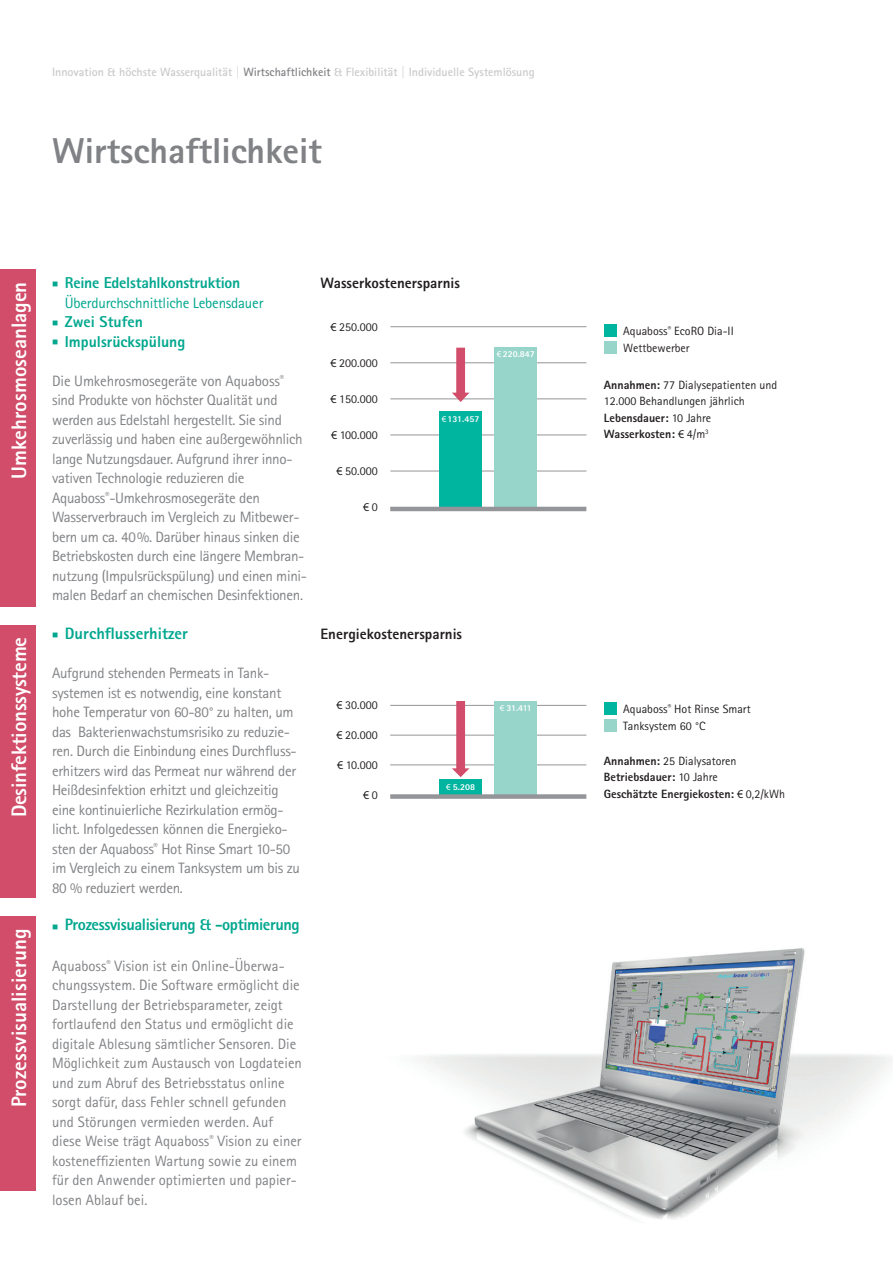
<style>
.page{position:relative;width:893px;height:1263px;background:#fff}
.page>*{position:absolute;margin:0;border:0;box-sizing:border-box;transform-origin:0 0}
.t1{font:800 36px "AT Rotis Sans Serif";color:#808285}
.t2{font:800 21px "AT Rotis Sans Serif";color:#fff}
.t3{font:800 16.5px "AT Rotis Sans Serif";letter-spacing:-.025em;color:#00a78e}
.t4{font:800 16.5px "AT Rotis Sans Serif";color:#00a78e}
.t5{font:800 15.75px "AT Rotis Sans Serif";letter-spacing:-.01em;color:#00a78e}
.t6{font:15px/19.5px "AT Rotis Sans Serif";letter-spacing:-.02em;color:#808285}
.t7{font:15px/19.5px "AT Rotis Sans Serif";color:#808285}
.t8{font:800 15px "AT Rotis Sans Serif";color:#231f20}
.t9{font:15px "AT Rotis Sans Serif";letter-spacing:-.015em;color:#00a78e}
.t10{font:12px/16.5px "AT Rotis Sans Serif";color:#231f20}
.t11{font:700 12px "Rotis Sans Serif Pro";color:#c9cacc}
.t12{font:800 12px/16.5px "AT Rotis Sans Serif";color:#231f20}
.t13{font:12px "Myriad Pro";color:#231f20}
.t14{font:800 9px "AT Rotis Sans Serif";color:#fff}
.s1{color:#808285}
.s2{font-family:"Myriad Pro"}
.s3{font-family:"AT Rotis Sans Serif"}
.s4{font-family:"Myriad Pro";font-weight:400}
.s5{font-weight:800}
.s6{font-weight:400}
</style>
<div class="page">
<div style="left:0;top:269px;width:36px;height:922px;background:#d14d69"></div>
<img style="left:421px;top:948px;width:472px;height:272px">
<div style="left:0;top:899px;width:43px;height:17px;background:#fff"></div>
<div style="left:0;top:607px;width:43px;height:17px;background:#fff"></div>
<hr style="left:390px;top:705px;width:196px;height:1px;background:#939598">
<hr style="left:390px;top:735px;width:196px;height:1px;background:#939598">
<hr style="left:390px;top:764px;width:196px;height:1px;background:#939598">
<div style="left:439px;top:779px;width:43px;height:18px;background:#00b5a0"></div>
<div style="left:495px;top:701px;width:42px;height:96px;background:#97d5cb"></div>
<div style="left:390px;top:794px;width:196px;height:5px;background:#939598"></div>
<div style="left:604px;top:702px;width:13px;height:12px;background:#00b5a0"></div>
<div style="left:604px;top:719px;width:13px;height:13px;background:#97d5cb"></div>
<svg style="left:452px;top:701px;width:17px;height:76px"></svg>
<div style="left:604px;top:324px;width:13px;height:13px;background:#00b5a0"></div>
<div style="left:604px;top:341px;width:13px;height:13px;background:#97d5cb"></div>
<hr style="left:390px;top:471px;width:196px;height:1px;background:#939598">
<hr style="left:390px;top:435px;width:196px;height:1px;background:#939598">
<hr style="left:390px;top:398px;width:196px;height:1px;background:#939598">
<hr style="left:390px;top:362px;width:196px;height:1px;background:#939598">
<hr style="left:390px;top:326px;width:196px;height:1px;background:#939598">
<div style="left:439px;top:411px;width:43px;height:98px;background:#00b5a0"></div>
<div style="left:495px;top:347px;width:42px;height:162px;background:#97d5cb"></div>
<hr style="left:390px;top:507px;width:196px;height:4px;background:#939598">
<svg style="left:452px;top:348px;width:17px;height:54px"></svg>
<p class="t11" style="left:52px;top:65px;width:484px">Innovation &amp; höchste Wasserqualität | <span class="s1">Wirtschaftlichkeit</span> &amp; Flexibilität | Individuelle Systemlösung</p>
<h1 class="t1" style="left:52px;top:128px;width:271px">Wirtschaftlichkeit</h1>
<h2 class="t2" style="left:6px;top:478px;width:198px;rotate:-90deg">Umkehrosmoseanlagen</h2>
<h2 class="t2" style="left:6px;top:817px;width:182px;rotate:-90deg">Desinfektionssysteme</h2>
<h2 class="t2" style="left:6px;top:1107px;width:180px;rotate:-90deg">Prozessvisualisierung</h2>
<p class="t5" style="left:52px;top:273px;width:190px">■ Reine Edelstahlkonstruktion</p>
<p class="t9" style="left:65px;top:294px;width:200px">Überdurchschnittliche Lebensdauer</p>
<p class="t5" style="left:52px;top:312px;width:92px">■ Zwei Stufen</p>
<p class="t5" style="left:52px;top:331px;width:135px">■ Impulsrückspülung</p>
<p class="t6" style="left:52px;top:371px;width:256px">Die Umkehrosmosegeräte von Aquaboss<sup>® </sup>sind Produkte von höchster Qualität und werden aus Edelstahl hergestellt. Sie sind zuverlässig und haben eine außergewöhnlich lange Nutzungsdauer. Aufgrund ihrer inno&shy;vativen Technologie reduzieren die Aquaboss<sup>®</sup>-Umkehrosmosegeräte den Wasserverbrauch im Vergleich zu Mitbewer&shy;bern um ca. 40 %. Darüber hinaus sinken die Betriebskosten durch eine längere Membran&shy;nutzung (Impulsrückspülung) und einen mini&shy;malen Bedarf an chemischen Desinfektionen.</p>
<p class="t4" style="left:52px;top:623px;width:137px">■ Durchflusserhitzer</p>
<p class="t6" style="left:52px;top:663px;width:249px">Aufgrund stehenden Permeats in Tank&shy;systemen ist es notwendig, eine konstant hohe Temperatur von 60-80° zu halten, um das Bakterienwachstumsrisiko zu reduzie&shy;ren. Durch die Einbindung eines Durchfluss&shy;erhitzers wird das Permeat nur während der Heißdesinfektion erhitzt und gleichzeitig eine kontinuierliche Rezirkulation ermög&shy;licht. Infolgedessen können die Energieko&shy;sten der Aquaboss<sup>®</sup> Hot Rinse Smart 10-50 im Vergleich zu einem Tanksystem um bis zu 80 % reduziert werden.</p>
<p class="t3" style="left:52px;top:914px;width:249px">■ Prozessvisualisierung &amp; -optimierung</p>
<p class="t7" style="left:52px;top:956px;width:251px">Aquaboss<sup>®</sup> Vision ist ein Online-Überwa&shy;chungssystem. Die Software ermöglicht die Darstellung der Betriebsparameter, zeigt fortlaufend den Status und ermöglicht die digitale Ablesung sämtlicher Sensoren. Die Möglichkeit zum Austausch von Logdateien und zum Abruf des Betriebsstatus online sorgt dafür, dass Fehler schnell gefunden und Störungen vermieden werden. Auf diese Weise trägt Aquaboss<sup>®</sup> Vision zu einer kosteneffizienten Wartung sowie zu einem für den Anwender optimierten und papier&shy;losen Ablauf bei.</p>
<p class="t8" style="left:321px;top:273px;width:141px">Wasserkostenersparnis</p>
<p class="t10" style="left:331px;top:319px;width:49px"><span class="s2">€</span> 250.000</p>
<p class="t10" style="left:331px;top:355px;width:49px"><span class="s2">€</span> 200.000</p>
<p class="t10" style="left:331px;top:391px;width:49px"><span class="s2">€</span> 150.000</p>
<p class="t10" style="left:331px;top:427px;width:48px"><span class="s2">€</span> 100.000</p>
<p class="t10" style="left:337px;top:463px;width:43px"><span class="s2">€</span> 50.000</p>
<p class="t13" style="left:363px;top:501px;width:16px">€ <span class="s3">0</span></p>
<p class="t14" style="left:442px;top:413px;width:39px"><span class="s4">€</span> 131.457</p>
<p class="t8" style="left:321px;top:624px;width:143px">Energiekostenersparnis</p>
<p class="t10" style="left:337px;top:696px;width:43px"><span class="s2">€</span> 30.000</p>
<p class="t10" style="left:337px;top:726px;width:43px"><span class="s2">€</span> 20.000</p>
<p class="t10" style="left:337px;top:756px;width:42px"><span class="s2">€</span> 10.000</p>
<p class="t13" style="left:363px;top:788px;width:16px">€ <span class="s3">0</span></p>
<p class="t14" style="left:446px;top:781px;width:30px"><span class="s4">€</span> 5.208</p>
<p class="t14" style="left:497px;top:348px;width:39px"><span class="s4">€</span> 220.847</p>
<p class="t14" style="left:500px;top:702px;width:34px"><span class="s4">€</span> 31.411</p>
<p class="t10" style="left:623px;top:323px;width:112px">Aquaboss<sup>®</sup> EcoRO Dia-II<br>Wettbewerber</p>
<p class="t10" style="left:604px;top:376px;width:175px"><span class="s5">Annahmen:</span> 77 Dialysepatienten und<br>12.000 Behandlungen jährlich<br><span class="s5">Lebensdauer:</span> 10 Jahre<br><span class="s5">Wasserkosten:</span> <span class="s2">€</span> 4/m<sup>3</sup></p>
<p class="t10" style="left:623px;top:701px;width:129px">Aquaboss<sup>®</sup> Hot Rinse Smart<br>Tanksystem 60 °C</p>
<p class="t12" style="left:604px;top:752px;width:183px">Annahmen: <span class="s6">25 Dialysatoren<br></span>Betriebsdauer: <span class="s6">10 Jahre<br></span>Geschätzte Energiekosten: <span class="s4">€</span> <span class="s6">0,2/kWh</span></p>
</div>
